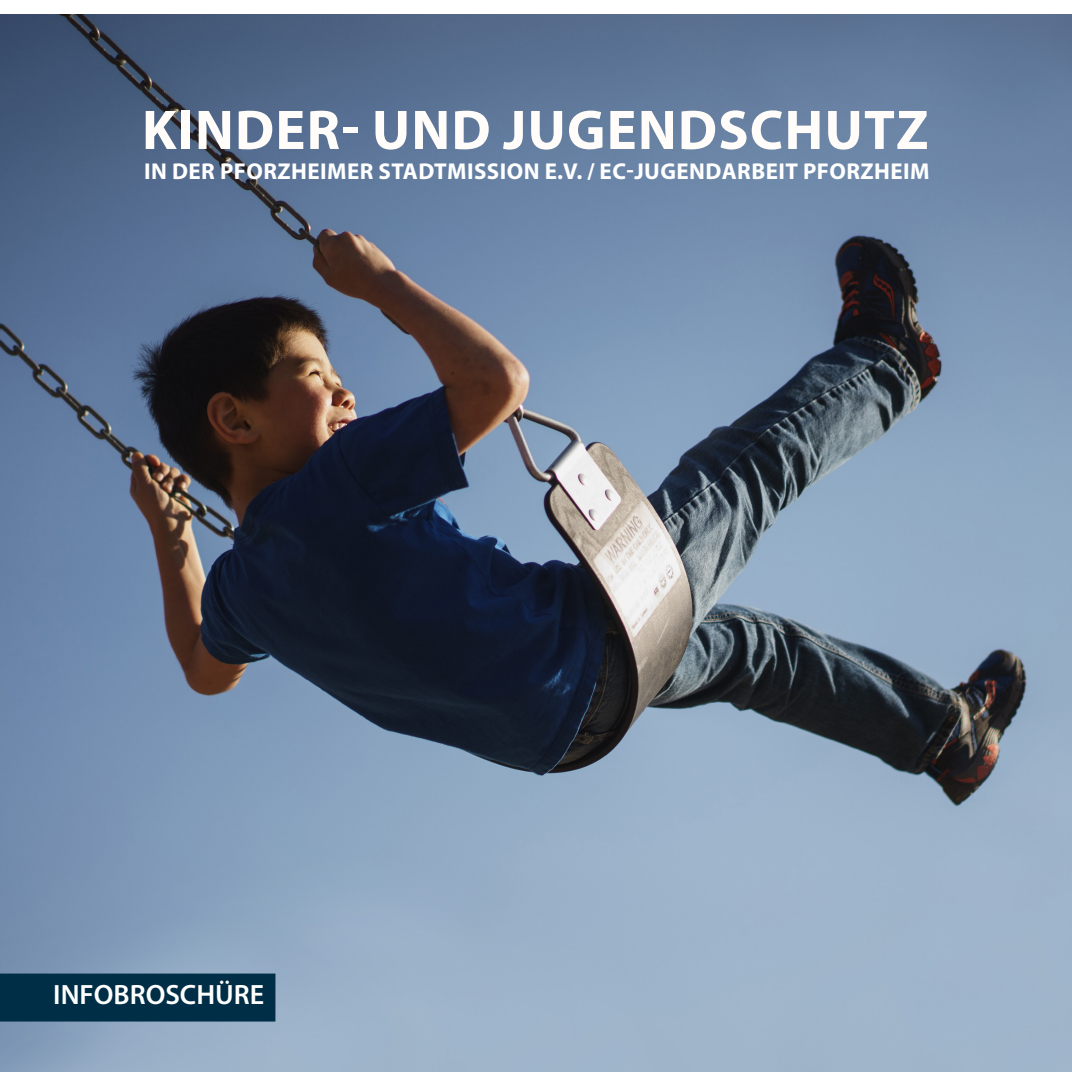
<style>
.page{position:relative;width:1072px;height:1072px;background:#fff}
.page>*{position:absolute;margin:0;border:0;box-sizing:border-box;transform-origin:0 0}
.t1{font:700 56.35px "Myriad Pro";letter-spacing:.02em;color:#fffcfa}
.t2{font:600 28px "Myriad Pro";color:#fff}
.t3{font:700 22.93px "Myriad Pro";letter-spacing:.02em;color:#fff}
</style>
<div class="page">
<img style="left:0;top:15px;width:1071px;height:1056px">
<div style="left:1px;top:974px;width:273px;height:46px;background:#002e47"></div>
<div style="left:0;top:973px;width:275px;height:48px;border:2px solid #002e47"></div>
<h1 class="t1" style="left:142px;top:93px;width:788px">KINDER- UND JUGENDSCHUTZ</h1>
<p class="t3" style="left:144px;top:156px;width:787px">IN DER PFORZHEIMER STADTMISSION E.V. / EC-JUGENDARBEIT PFORZHEIM</p>
<p class="t2" style="left:53px;top:977px;width:212px">INFOBROSCHÜRE</p>
</div>
